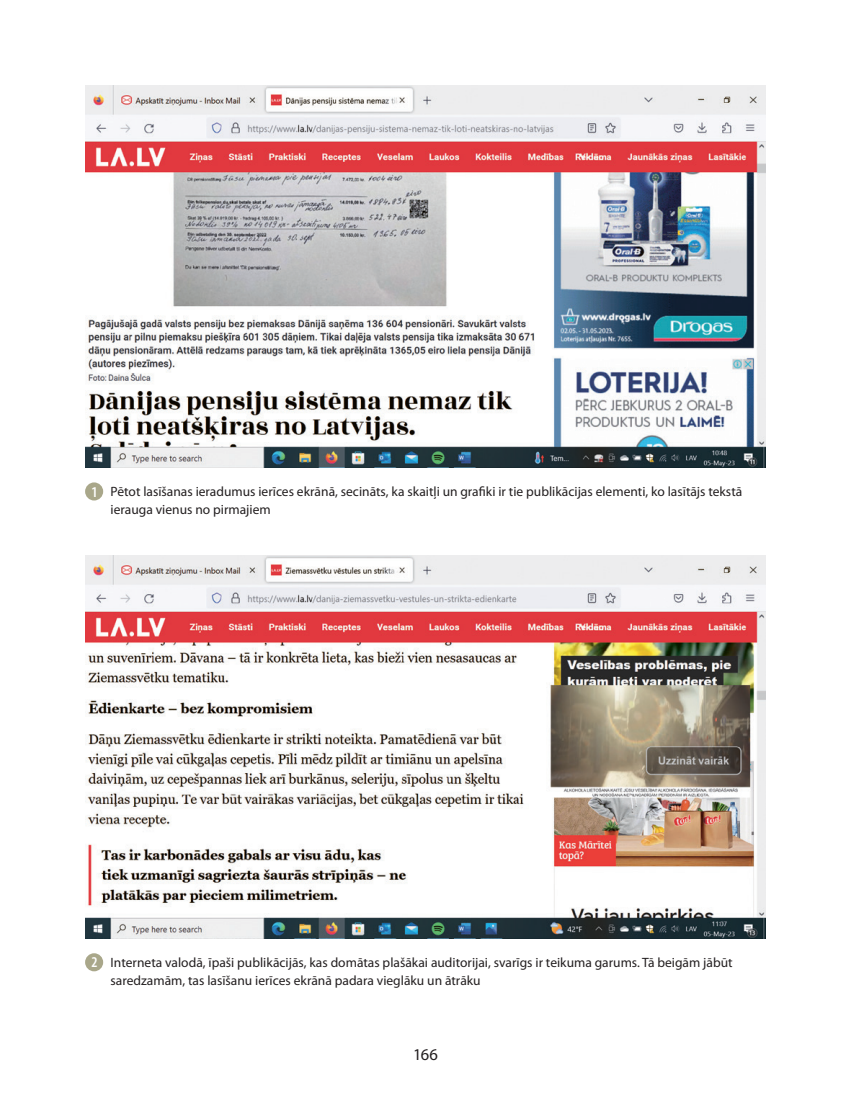
<style>
.page{position:relative;width:851px;height:1106px;background:#fff}
.page>*{position:absolute;margin:0;border:0;box-sizing:border-box;transform-origin:0 0}
.t1{font:16.5px "Myriad Pro";color:#231f20}
.t2{font:600 condensed 15px "Myriad Pro";color:#fff}
.attela_paraksts{font:13.5px/18px "Myriad Pro";color:#231f20}
</style>
<div class="page">
<img style="left:85px;top:85px;width:680px;height:383px">
<div style="left:85px;top:482px;width:18px;height:18px;background:#a9a78a;border-radius:50%"></div>
<div style="left:85px;top:953px;width:18px;height:18px;background:#a9a78a;border-radius:50%"></div>
<img style="left:85px;top:556px;width:680px;height:382px">
<p class="t2" style="left:91px;top:483px;width:8px">1</p>
<p class="attela_paraksts" style="left:111px;top:482px;width:633px">Pētot lasīšanas ieradumus ierīces ekrānā, secināts, ka skaitļi un grafiki ir tie publikācijas elementi, ko lasītājs tekstā ierauga vienus no pirmajiem</p>
<p class="t2" style="left:91px;top:954px;width:8px">2</p>
<p class="attela_paraksts" style="left:111px;top:953px;width:623px">Interneta valodā, īpaši publikācijās, kas domātas plašākai auditorijai, svarīgs ir teikuma garums. Tā beigām jābūt saredzamām, tas lasīšanu ierīces ekrānā padara vieglāku un ātrāku</p>
<p class="t1" style="left:413px;top:1044px;width:26px">166</p>
</div>
